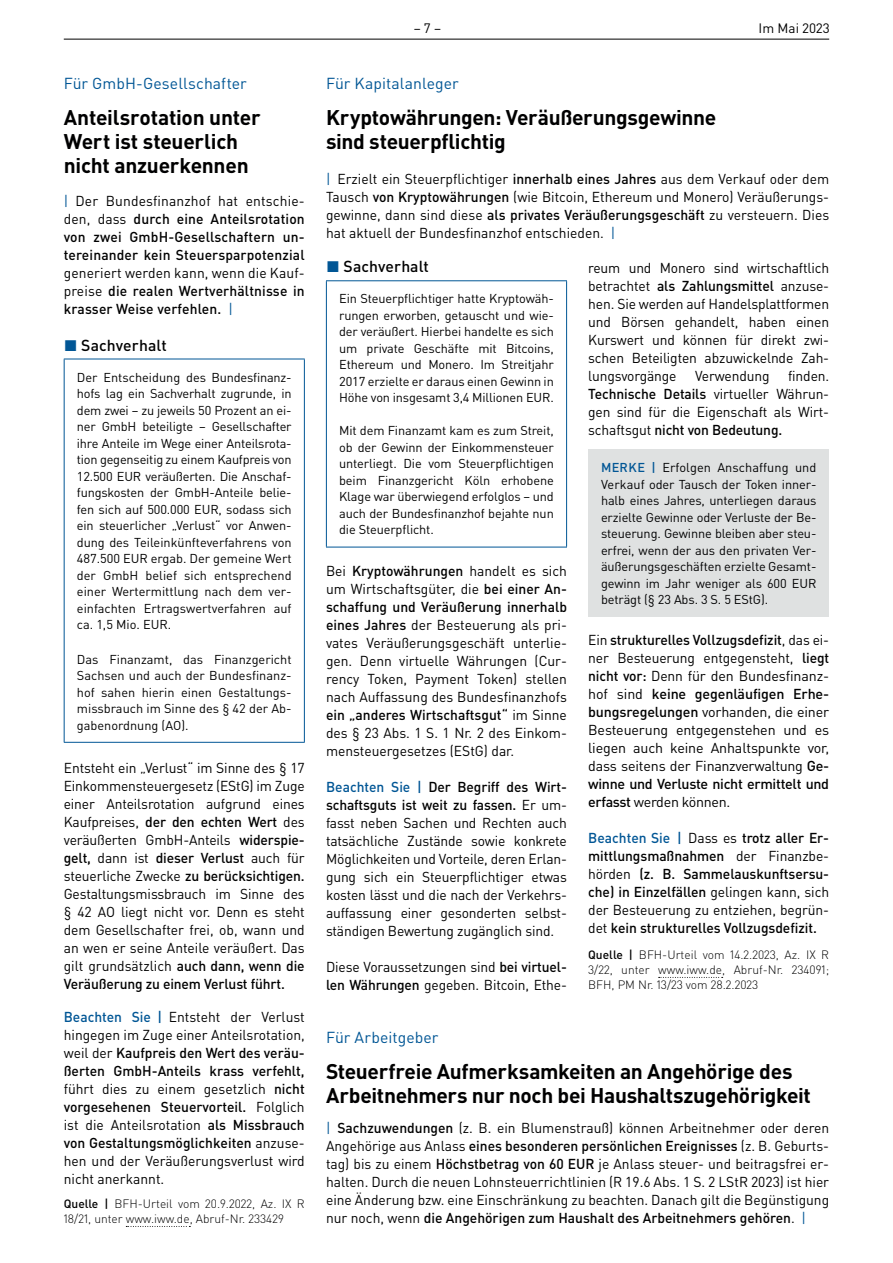
<style>
.page{position:relative;width:893px;height:1263px;background:#fff}
.page>*{position:absolute;margin:0;border:0;box-sizing:border-box;transform-origin:0 0}
.t1{font:700 21px/24px "DIN Pro";letter-spacing:-.015em;color:#000001}
.t2{font:15.75px "DIN Pro";letter-spacing:.005em;color:#015695}
.t3{font:500 15.75px "DIN Pro";letter-spacing:.005em;color:#000001}
.t4{font:14.25px/18px "DIN Pro";letter-spacing:-.01em;color:#000001;text-align:justify}
.t5{font:500 14.25px/18px "DIN Pro";letter-spacing:.01em;color:#000001;text-align:justify}
.t6{font:13.5px "DIN Pro";color:#000001}
.t7{font:12.75px/16.5px "DIN Pro";letter-spacing:-.01em;color:#000001;text-align:justify}
.t8{font:300 12px/15px "DIN Pro";color:#000001;text-align:justify}
.s1{font-weight:400;color:#015695}
.s2{font-weight:400}
.s3{color:#015695}
.s4{font-weight:500}
.s5{font-weight:500;color:#015695}
</style>
<div class="page">
<hr style="left:64px;top:39px;width:765px;height:1px;background:#000001">
<hr style="left:326px;top:280px;width:241px;height:1px;background:#015695">
<hr style="left:326px;top:281px;width:1px;height:266px;background:#015695">
<hr style="left:566px;top:281px;width:1px;height:266px;background:#015695">
<hr style="left:326px;top:547px;width:241px;height:1px;background:#015695">
<svg style="left:659px;top:977px;width:64px;height:1px"></svg>
<div style="left:588px;top:450px;width:241px;height:167px;background:#dfe1e1"></div>
<svg style="left:126px;top:1226px;width:64px;height:1px"></svg>
<hr style="left:64px;top:359px;width:241px;height:1px;background:#015695">
<hr style="left:64px;top:359px;width:1px;height:383px;background:#015695">
<hr style="left:304px;top:359px;width:1px;height:383px;background:#015695">
<hr style="left:64px;top:742px;width:241px;height:1px;background:#015695">
<p class="t2" style="left:64px;top:73px;width:185px">Für GmbH-Gesellschafter</p>
<h1 class="t1" style="left:64px;top:105px;width:198px">Anteilsrotation unter<br>Wert ist steuerlich nicht anzuerkennen</h1>
<p class="t5" style="left:64px;top:192px;width:242px"><span class="s1">|</span> <span class="s2">Der Bundesfinanzhof hat entschie&shy;den, dass</span> durch eine Anteilsrotation von zwei GmbH-Gesellschaftern un&shy;tereinander kein Steuersparpotenzial</p>
<p class="t5" style="left:64px;top:264px;width:242px"><span class="s2">generiert werden kann, wenn die Kauf&shy;preise</span> die realen Wertverhältnisse in krasser Weise verfehlen. <span class="s1">|</span></p>
<p class="t3" style="left:64px;top:334px;width:104px"><span class="s3">◼</span> Sachverhalt</p>
<p class="t7" style="left:77px;top:368px;width:216px">Der Entscheidung des Bundesfinanz&shy;hofs lag ein Sachverhalt zugrunde, in dem zwei – zu jeweils 50 Prozent an ei&shy;ner GmbH beteiligte – Gesellschafter ihre Anteile im Wege einer Anteilsrota&shy;tion gegenseitig zu einem Kaufpreis von 12.500 EUR veräußerten. Die Anschaf&shy;fungskosten der GmbH-Anteile belie&shy;fen sich auf 500.000 EUR, sodass sich ein steuerlicher „Verlust“ vor Anwen&shy;dung des Teileinkünfteverfahrens von 487.500 EUR ergab. Der gemeine Wert der GmbH belief sich entsprechend einer Wertermittlung nach dem ver&shy;einfachten Ertragswertverfahren auf ca. 1,5 Mio. EUR.</p>
<p class="t7" style="left:77px;top:650px;width:216px">Das Finanzamt, das Finanzgericht Sachsen und auch der Bundesfinanz&shy;hof sahen hierin einen Gestaltungs&shy;missbrauch im Sinne des § 42 der Ab&shy;gabenordnung (AO).</p>
<p class="t4" style="left:64px;top:759px;width:242px">Entsteht ein „Verlust“ im Sinne des § 17<br>Einkommensteuergesetz (EStG) im Zuge einer Anteilsrotation aufgrund eines Kaufpreises, <span class="s4">der den echten Wert</span> des veräußerten GmbH-Anteils <span class="s4">widerspie&shy;gelt,</span> dann ist <span class="s4">dieser Verlust</span> auch für steuerliche Zwecke <span class="s4">zu berücksichtigen.<br></span>Gestaltungsmissbrauch im Sinne des § 42 AO liegt nicht vor. Denn es steht dem Gesellschafter frei, ob, wann und an wen er seine Anteile veräußert. Das gilt grundsätzlich <span class="s4">auch dann, wenn die Veräußerung zu einem Verlust führt.</span></p>
<p class="t4" style="left:64px;top:1008px;width:242px"><span class="s5">Beachten Sie |</span> Entsteht der Verlust hingegen im Zuge einer Anteilsrotation, weil der <span class="s4">Kaufpreis den Wert des veräu&shy;ßerten GmbH-Anteils krass verfehlt, </span>führt dies zu einem gesetzlich <span class="s4">nicht vorgesehenen Steuervorteil.</span> Folglich ist die Anteilsrotation <span class="s4">als Missbrauch von Gestaltungsmöglichkeiten</span> anzuse&shy;hen und der Veräußerungsverlust wird nicht anerkannt.</p>
<p class="t8" style="left:64px;top:1196px;width:242px"><span class="s4">Quelle |</span> BFH-Urteil vom 20.9.2022, Az. IX R<br>18/21, unter www.iww.de, Abruf-Nr. 233429</p>
<p class="t6" style="left:414px;top:19px;width:29px">– 7 –</p>
<p class="t6" style="left:758px;top:19px;width:73px">Im Mai 2023</p>
<p class="t2" style="left:326px;top:73px;width:134px">Für Kapitalanleger</p>
<h1 class="t1" style="left:326px;top:105px;width:392px">Kryptowährungen: Veräußerungsgewinne sind steuerpflichtig</h1>
<p class="t4" style="left:326px;top:169px;width:505px"><span class="s3">|</span> Erzielt ein Steuerpflichtiger <span class="s4">innerhalb eines Jahres</span> aus dem Verkauf oder dem Tausch <span class="s4">von Kryptowährungen</span> (wie Bitcoin, Ethereum und Monero) Veräußerungs&shy;gewinne, dann sind diese <span class="s4">als privates Veräußerungsgeschäft</span> zu versteuern. Dies hat aktuell der Bundesfinanzhof entschieden. <span class="s3">|</span></p>
<p class="t3" style="left:326px;top:256px;width:104px"><span class="s3">◼</span> Sachverhalt</p>
<p class="t7" style="left:339px;top:290px;width:216px">Ein Steuerpflichtiger hatte Kryptowäh&shy;rungen erworben, getauscht und wie&shy;der veräußert. Hierbei handelte es sich um private Geschäfte mit Bitcoins, Ethereum und Monero. Im Streitjahr 2017 erzielte er daraus einen Gewinn in Höhe von insgesamt 3,4 Millionen EUR.</p>
<p class="t7" style="left:339px;top:422px;width:216px">Mit dem Finanzamt kam es zum Streit, ob der Gewinn der Einkommensteuer unterliegt. Die vom Steuerpflichtigen beim Finanzgericht Köln erhobene Klage war überwiegend erfolglos – und auch der Bundesfinanzhof bejahte nun die Steuerpflicht.</p>
<p class="t4" style="left:326px;top:561px;width:242px">Bei <span class="s4">Kryptowährungen</span> handelt es sich um Wirtschaftsgüter, die <span class="s4">bei einer An&shy;schaffung und Veräußerung innerhalb eines Jahres</span> der Besteuerung als pri&shy;vates Veräußerungsgeschäft unterlie&shy;gen. Denn virtuelle Währungen (Cur&shy;rency Token, Payment Token) stellen nach Auffassung des Bundesfinanzhofs <span class="s4">ein „anderes Wirtschaftsgut“</span> im Sinne des § 23 Abs. 1 S. 1 Nr. 2 des Einkom&shy;mensteuergesetzes (EStG) dar.</p>
<p class="t4" style="left:326px;top:777px;width:242px"><span class="s5">Beachten Sie |</span> <span class="s4">Der Begriff des Wirt&shy;schaftsguts ist weit zu fassen.</span> Er um&shy;fasst neben Sachen und Rechten auch tatsächliche Zustände sowie konkrete Möglichkeiten und Vorteile, deren Erlan&shy;gung sich ein Steuerpflichtiger etwas kosten lässt und die nach der Verkehrs&shy;auffassung einer gesonderten selbst&shy;ständigen Bewertung zugänglich sind.</p>
<p class="t4" style="left:326px;top:957px;width:242px">Diese Voraussetzungen sind <span class="s4">bei virtuel&shy;len Währungen</span> gegeben. Bitcoin, Ethe-</p>
<p class="t4" style="left:588px;top:258px;width:242px">reum und Monero sind wirtschaftlich betrachtet <span class="s4">als Zahlungsmittel</span> anzuse&shy;hen. Sie werden auf Handelsplattformen und Börsen gehandelt, haben einen Kurswert und können für direkt zwi&shy;schen Beteiligten abzuwickelnde Zah&shy;lungsvorgänge</p>
<p class="t4" style="left:588px;top:366px;width:242px;text-indent:200px">finden.<br><span class="s4">Technische Details</span> virtueller Währun&shy;gen sind für die Eigenschaft als Wirt&shy;schaftsgut <span class="s4">nicht von Bedeutung.</span></p>
<p class="t7" style="left:601px;top:459px;width:217px"><span class="s5">MERKE |</span> Erfolgen Anschaffung und Verkauf oder Tausch der Token inner&shy;halb eines Jahres, unterliegen daraus erzielte Gewinne oder Verluste der Be&shy;steuerung. Gewinne bleiben aber steu&shy;erfrei, wenn der aus den privaten Ver&shy;äußerungsgeschäften erzielte Gesamt&shy;gewinn im Jahr weniger als 600 EUR beträgt (§ 23 Abs. 3 S. 5 EStG).</p>
<p class="t4" style="left:588px;top:631px;width:242px">Ein <span class="s4">strukturelles Vollzugsdefizit</span>, das ei&shy;ner Besteuerung entgegensteht, <span class="s4">liegt nicht vor:</span> Denn für den Bundesfinanz&shy;hof sind <span class="s4">keine gegenläufigen Erhe&shy;bungsregelungen</span> vorhanden, die einer Besteuerung entgegenstehen und es liegen auch keine Anhaltspunkte vor, dass seitens der Finanzverwaltung <span class="s4">Ge&shy;winne und Verluste nicht ermittelt und erfasst</span> werden können.</p>
<p class="t5" style="left:588px;top:829px;width:242px"><span class="s3">Beachten Sie |</span> <span class="s2">Dass es</span> trotz aller Er&shy;mittlungsmaßnahmen <span class="s2">der Finanzbe&shy;hörden</span> (z. B. Sammelauskunftsersu&shy;che) in Einzelfällen <span class="s2">gelingen kann, sich der Besteuerung zu entziehen, begrün&shy;det</span> kein strukturelles Vollzugsdefizit.</p>
<p class="t8" style="left:588px;top:947px;width:242px"><span class="s4">Quelle |</span> BFH-Urteil vom 14.2.2023, Az. IX R 3/22, unter www.iww.de, Abruf-Nr. 234091; BFH, PM Nr. 13/23 vom 28.2.2023</p>
<p class="t4" style="left:695px;top:366px;width:76px">Verwendung</p>
<p class="t2" style="left:326px;top:1027px;width:114px">Für Arbeitgeber</p>
<h1 class="t1" style="left:326px;top:1059px;width:486px">Steuerfreie Aufmerksamkeiten an Angehörige des<br>Arbeitnehmers nur noch bei Haushaltszugehörigkeit</h1>
<p class="t4" style="left:326px;top:1119px;width:505px"><span class="s3">|</span> <span class="s4">Sachzuwendungen</span> (z. B. ein Blumenstrauß) können Arbeitnehmer oder deren Angehörige aus Anlass <span class="s4">eines besonderen persönlichen Ereignisses</span> (z. B. Geburts&shy;tag) bis zu einem <span class="s4">Höchstbetrag von 60 EUR</span> je Anlass steuer- und beitragsfrei er&shy;halten. Durch die neuen Lohnsteuerrichtlinien (R 19.6 Abs. 1 S. 2 LStR 2023) ist hier eine Änderung bzw. eine Einschränkung zu beachten. Danach gilt die Begünstigung nur noch, wenn <span class="s4">die Angehörigen zum Haushalt des Arbeitnehmers gehören</span>. <span class="s3">|</span></p>
</div>
